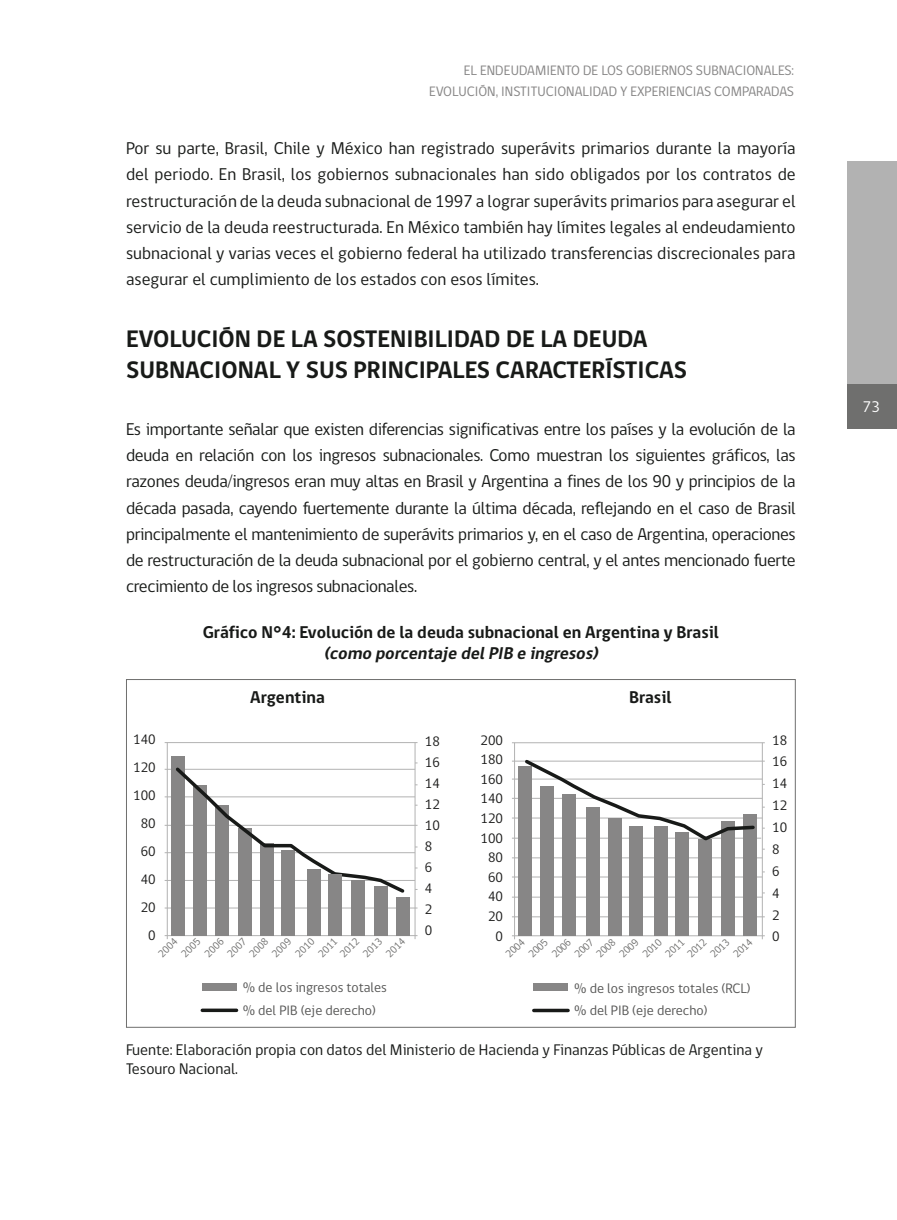
<style>
.page{position:relative;width:897px;height:1220px;background:#fff}
.page>*{position:absolute;margin:0;border:0;box-sizing:border-box;transform-origin:0 0}
.t1{font:700 24.5px/31.5px "gob CL";color:#181a18}
.t2{font:17.5px/26.2px "gob CL";letter-spacing:-.02em;color:#181a18;text-align:justify}
.t3{font:700 17.5px "gob CL";color:#181a18}
.t4{font:italic 700 17.5px "gob CL";color:#181a18}
.t5{font:15.75px/19.2px "gob CL";color:#181a18}
.t6{font:15.75px "gob CL";color:#fff}
.t7{font:14px/21px "gob CL";color:#878686;text-align:right}
.t8{font:14px/22.4px "gob CL";color:#575756}
.t9{font:14px/19.6px "gob CL";color:#1c1c1b;text-align:right}
.t10{font:10.5px "gob CL";color:#6f6f6e}
</style>
<div class="page">
<div style="left:848px;top:161px;width:49px;height:223px;background:#b2b2b2"></div>
<div style="left:848px;top:384px;width:49px;height:45px;background:#6f6f6e"></div>
<hr style="left:512px;top:876px;width:250px;height:1px;background:#b2b2b2">
<hr style="left:512px;top:896px;width:250px;height:1px;background:#b2b2b2">
<hr style="left:512px;top:916px;width:253px;height:1px;background:#b2b2b2">
<hr style="left:512px;top:742px;width:253px;height:1px;background:#b2b2b2">
<hr style="left:512px;top:760px;width:253px;height:1px;background:#b2b2b2">
<hr style="left:512px;top:778px;width:250px;height:1px;background:#b2b2b2">
<hr style="left:512px;top:798px;width:250px;height:1px;background:#b2b2b2">
<hr style="left:512px;top:817px;width:250px;height:1px;background:#b2b2b2">
<hr style="left:512px;top:837px;width:249px;height:1px;background:#b2b2b2">
<hr style="left:512px;top:857px;width:250px;height:1px;background:#b2b2b2">
<hr style="left:512px;top:935px;width:253px;height:1px;background:#b2b2b2">
<hr style="left:762px;top:742px;width:1px;height:197px;background:#b2b2b2">
<hr style="left:514px;top:742px;width:1px;height:197px;background:#b2b2b2">
<div style="left:518px;top:766px;width:14px;height:169px;background:#878686"></div>
<div style="left:540px;top:786px;width:14px;height:149px;background:#878686"></div>
<div style="left:563px;top:794px;width:13px;height:141px;background:#878686"></div>
<div style="left:586px;top:807px;width:13px;height:128px;background:#878686"></div>
<div style="left:608px;top:818px;width:13px;height:117px;background:#878686"></div>
<div style="left:629px;top:826px;width:13px;height:109px;background:#878686"></div>
<div style="left:654px;top:826px;width:14px;height:109px;background:#878686"></div>
<div style="left:675px;top:832px;width:14px;height:103px;background:#878686"></div>
<div style="left:698px;top:839px;width:14px;height:96px;background:#878686"></div>
<div style="left:721px;top:821px;width:14px;height:114px;background:#878686"></div>
<div style="left:743px;top:814px;width:14px;height:121px;background:#878686"></div>
<div style="left:534px;top:983px;width:34px;height:8px;background:#878686"></div>
<svg style="left:534px;top:1008px;width:34px;height:4px"></svg>
<svg style="left:522px;top:757px;width:243px;height:85px"></svg>
<hr style="left:165px;top:742px;width:253px;height:1px;background:#b2b2b2">
<hr style="left:165px;top:768px;width:250px;height:1px;background:#b2b2b2">
<hr style="left:165px;top:796px;width:250px;height:1px;background:#b2b2b2">
<hr style="left:165px;top:824px;width:253px;height:1px;background:#b2b2b2">
<hr style="left:165px;top:852px;width:250px;height:1px;background:#b2b2b2">
<hr style="left:165px;top:880px;width:250px;height:1px;background:#b2b2b2">
<hr style="left:165px;top:907px;width:253px;height:1px;background:#b2b2b2">
<hr style="left:165px;top:935px;width:253px;height:1px;background:#b2b2b2">
<hr style="left:415px;top:742px;width:1px;height:197px;background:#b2b2b2">
<hr style="left:167px;top:742px;width:1px;height:197px;background:#b2b2b2">
<div style="left:171px;top:755px;width:13px;height:180px;background:#878686"></div>
<div style="left:193px;top:785px;width:14px;height:150px;background:#878686"></div>
<div style="left:215px;top:805px;width:14px;height:130px;background:#878686"></div>
<div style="left:239px;top:828px;width:13px;height:107px;background:#878686"></div>
<div style="left:260px;top:843px;width:14px;height:92px;background:#878686"></div>
<div style="left:282px;top:850px;width:13px;height:85px;background:#878686"></div>
<div style="left:307px;top:869px;width:14px;height:66px;background:#878686"></div>
<div style="left:351px;top:880px;width:14px;height:55px;background:#878686"></div>
<div style="left:374px;top:886px;width:13px;height:49px;background:#878686"></div>
<div style="left:396px;top:896px;width:13px;height:39px;background:#878686"></div>
<div style="left:202px;top:983px;width:35px;height:8px;background:#878686"></div>
<svg style="left:176px;top:764px;width:231px;height:131px"></svg>
<svg style="left:202px;top:1008px;width:35px;height:4px"></svg>
<div style="left:328px;top:873px;width:14px;height:62px;background:#878686"></div>
<p class="t7" style="left:429px;top:60px;width:366px">EL ENDEUDAMIENTO DE LOS GOBIERNOS SUBNACIONALES:<br>EVOLUCIÓN, INSTITUCIONALIDAD Y EXPERIENCIAS COMPARADAS</p>
<p class="t2" style="left:126px;top:136px;width:671px">Por su parte, Brasil, Chile y México han registrado superávits primarios durante la mayoría del periodo. En Brasil, los gobiernos subnacionales han sido obligados por los contratos de restructuración de la deuda subnacional de 1997 a lograr superávits primarios para asegurar el servicio de la deuda reestructurada. En México también hay límites legales al endeudamiento subnacional y varias veces el gobierno federal ha utilizado transferencias discrecionales para asegurar el cumplimiento de los estados con esos límites.</p>
<h1 class="t1" style="left:126px;top:325px;width:563px">EVOLUCIÓN DE LA SOSTENIBILIDAD DE LA DEUDA<br>SUBNACIONAL Y SUS PRINCIPALES CARACTERÍSTICAS</h1>
<p class="t2" style="left:126px;top:416px;width:671px">Es importante señalar que existen diferencias significativas entre los países y la evolución de la deuda en relación con los ingresos subnacionales. Como muestran los siguientes gráficos, las razones deuda/ingresos eran muy altas en Brasil y Argentina a fines de los 90 y principios de la década pasada, cayendo fuertemente durante la última década, reflejando en el caso de Brasil principalmente el mantenimiento de superávits primarios y, en el caso de Argentina, operaciones de restructuración de la deuda subnacional por el gobierno central, y el antes mencionado fuerte crecimiento de los ingresos subnacionales.</p>
<p class="t3" style="left:203px;top:625px;width:518px">Gráfico N°4: Evolución de la deuda subnacional en Argentina y Brasil</p>
<p class="t4" style="left:324px;top:646px;width:279px">(como porcentaje delPIB e ingresos)</p>
<p class="t3" style="left:250px;top:691px;width:76px">Argentina</p>
<p class="t3" style="left:629px;top:691px;width:44px">Brasil</p>
<p class="t9" style="left:133px;top:726px;width:24px;line-height:28px">140<br>120<br>100<br>80<br>60<br>40<br>20<br>0</p>
<p class="t9" style="left:425px;top:731px;width:17px;line-height:21px;text-align:left">18<br>16<br>14<br>12<br>10<br>8<br>6<br>4<br>2<br>0</p>
<p class="t10" style="left:157px;top:953px;width:24px;rotate:-45deg">2004</p>
<p class="t10" style="left:180px;top:953px;width:24px;rotate:-45deg">2005</p>
<p class="t10" style="left:203px;top:953px;width:24px;rotate:-45deg">2006</p>
<p class="t10" style="left:226px;top:953px;width:24px;rotate:-45deg">2007</p>
<p class="t10" style="left:248px;top:953px;width:24px;rotate:-45deg">2008</p>
<p class="t10" style="left:271px;top:953px;width:24px;rotate:-45deg">2009</p>
<p class="t10" style="left:294px;top:953px;width:24px;rotate:-45deg">2010</p>
<p class="t10" style="left:317px;top:953px;width:24px;rotate:-45deg">2011</p>
<p class="t10" style="left:339px;top:953px;width:24px;rotate:-45deg">2012</p>
<p class="t10" style="left:362px;top:953px;width:24px;rotate:-45deg">2013</p>
<p class="t10" style="left:385px;top:953px;width:24px;rotate:-45deg">2014</p>
<p class="t9" style="left:480px;top:730px;width:24px">200<br>180<br>160<br>140<br>120<br>100<br>80<br>60<br>40<br>20<br>0</p>
<p class="t9" style="left:772px;top:729px;width:17px;line-height:21.9px;text-align:left">18<br>16<br>14<br>12<br>10<br>8<br>6<br>4<br>2<br>0</p>
<p class="t10" style="left:505px;top:953px;width:24px;rotate:-45deg">2004</p>
<p class="t10" style="left:528px;top:953px;width:24px;rotate:-45deg">2005</p>
<p class="t10" style="left:551px;top:953px;width:24px;rotate:-45deg">2006</p>
<p class="t10" style="left:574px;top:953px;width:24px;rotate:-45deg">2007</p>
<p class="t10" style="left:595px;top:953px;width:24px;rotate:-45deg">2008</p>
<p class="t10" style="left:618px;top:953px;width:24px;rotate:-45deg">2009</p>
<p class="t10" style="left:641px;top:953px;width:24px;rotate:-45deg">2010</p>
<p class="t10" style="left:664px;top:953px;width:24px;rotate:-45deg">2011</p>
<p class="t10" style="left:686px;top:953px;width:24px;rotate:-45deg">2012</p>
<p class="t10" style="left:709px;top:953px;width:24px;rotate:-45deg">2013</p>
<p class="t10" style="left:732px;top:953px;width:24px;rotate:-45deg">2014</p>
<p class="t8" style="left:243px;top:977px;width:146px">% de los ingresos totales % del PIB (eje derecho)</p>
<p class="t8" style="left:574px;top:977px;width:178px">% de los ingresos totales (RCL) % del PIB (eje derecho)</p>
<p class="t5" style="left:126px;top:1040px;width:638px">Fuente: Elaboración propia con datos del Ministerio de Hacienda y Finanzas Públicas de Argentina y<br>Tesouro Nacional.</p>
<p class="t6" style="left:863px;top:401px;width:18px">73</p>
</div>
